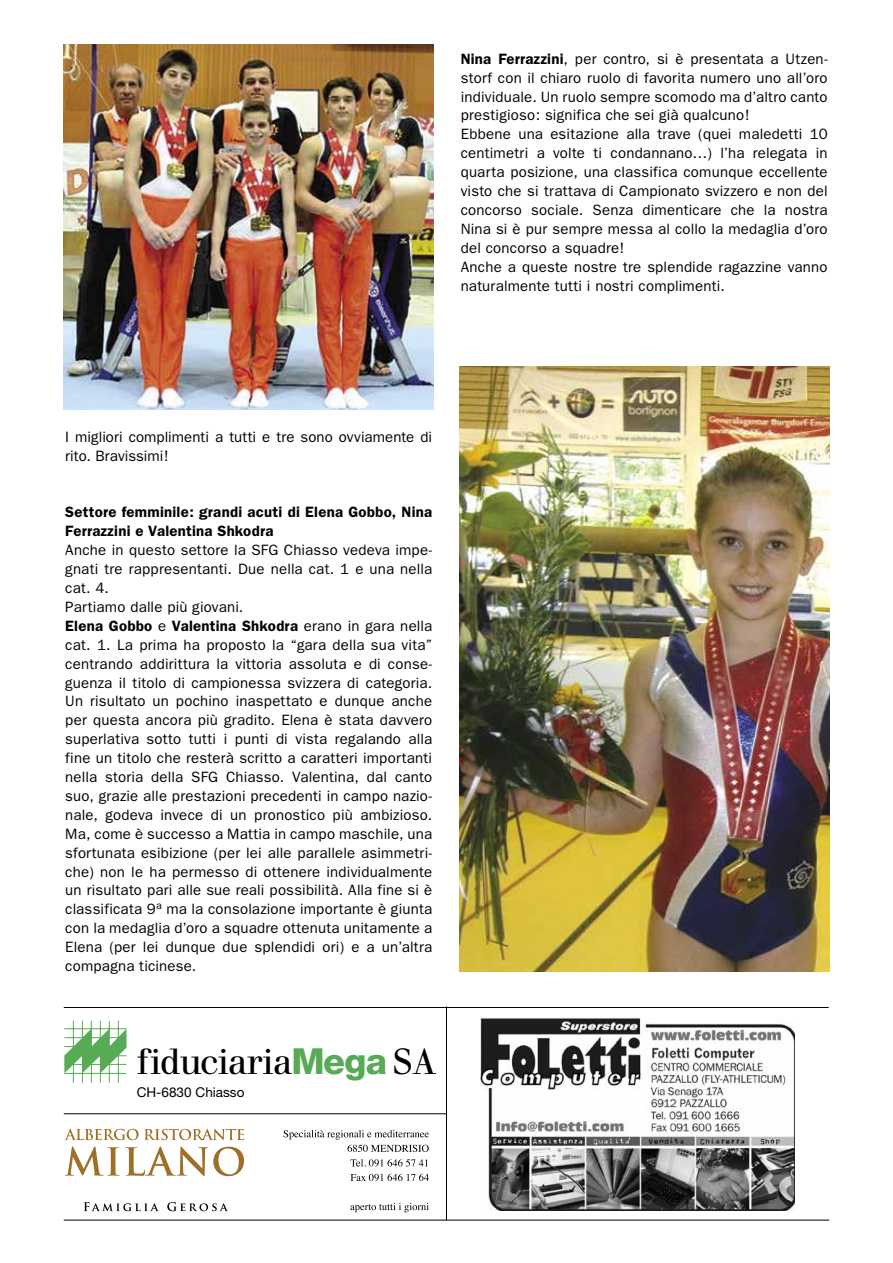
<style>
.page{position:relative;width:893px;height:1263px;background:#fff}
.page>*{position:absolute;margin:0;border:0;box-sizing:border-box;transform-origin:0 0}
.t1{font:36px "Walbaum";letter-spacing:-.02em;color:#000}
.t2{font:15px/18.9px "Franklin Gothic";letter-spacing:.015em;color:#000}
.t3{font:600 15px/18.9px "Franklin Gothic";letter-spacing:.015em;color:#000}
.t4{font:13.5px "Helvetica Neue";color:#000}
.s1{font-weight:600}
.s2{font-family:"Helvetica Neue";font-weight:800;color:#57ab54}
</style>
<div class="page">
<hr style="left:446px;top:1006px;width:1px;height:214px;background:#000">
<hr style="left:64px;top:1007px;width:382px;height:1px;background:#000">
<hr style="left:446px;top:1007px;width:383px;height:1px;background:#000">
<hr style="left:64px;top:1113px;width:382px;height:1px;background:#000">
<hr style="left:64px;top:1220px;width:765px;height:1px;background:#000">
<img style="left:480px;top:1017px;width:314px;height:193px">
<svg style="left:84px;top:1202px;width:144px;height:9px"></svg>
<svg style="left:65px;top:1146px;width:179px;height:30px"></svg>
<svg style="left:64px;top:1129px;width:180px;height:11px"></svg>
<svg style="left:350px;top:1203px;width:79px;height:9px"></svg>
<svg style="left:350px;top:1174px;width:79px;height:7px"></svg>
<svg style="left:350px;top:1159px;width:77px;height:7px"></svg>
<svg style="left:283px;top:1130px;width:146px;height:22px"></svg>
<hr style="left:64px;top:1028px;width:62px;height:1px;background:#57ab54">
<hr style="left:64px;top:1073px;width:62px;height:1px;background:#57ab54">
<hr style="left:73px;top:1021px;width:1px;height:62px;background:#57ab54">
<hr style="left:82px;top:1021px;width:1px;height:62px;background:#57ab54">
<hr style="left:91px;top:1021px;width:1px;height:62px;background:#57ab54">
<hr style="left:100px;top:1021px;width:1px;height:62px;background:#57ab54">
<hr style="left:109px;top:1021px;width:1px;height:62px;background:#57ab54">
<hr style="left:118px;top:1021px;width:1px;height:62px;background:#57ab54">
<svg style="left:64px;top:1029px;width:63px;height:44px"></svg>
<img style="left:64px;top:45px;width:370px;height:364px">
<img style="left:459px;top:366px;width:370px;height:605px">
<p class="t2" style="left:461px;top:49px;width:368px"><span class="s1">Nina Ferrazzini</span>, per contro, si è presentata a Utzen&shy;storf con il chiaro ruolo di favorita numero uno all’oro individuale. Un ruolo sempre scomodo ma d’altro canto prestigioso: significa che sei già qualcuno!<br>Ebbene una esitazione alla trave (quei maledetti 10 centimetri a volte ti condannano…) l’ha relegata in quarta posizione, una classifica comunque eccellente visto che si trattava di Campionato svizzero e non del concorso sociale. Senza dimenticare che la nostra Nina si è pur sempre messa al collo la medaglia d’oro del concorso a squadre!<br>Anche a queste nostre tre splendide ragazzine vanno naturalmente tutti i nostri complimenti.</p>
<p class="t2" style="left:65px;top:427px;width:368px">I migliori complimenti a tutti e tre sono ovviamente di rito. Bravissimi!</p>
<p class="t3" style="left:65px;top:503px;width:368px">Settore femminile: grandi acuti di Elena Gobbo, Nina<br>Ferrazzini e Valentina Shkodra</p>
<p class="t2" style="left:65px;top:541px;width:368px">Anche in questo settore la SFG Chiasso vedeva impe&shy;gnati tre rappresentanti. Due nella cat. 1 e una nella cat. 4.<br>Partiamo dalle più giovani.<br><span class="s1">Elena Gobbo</span> e <span class="s1">Valentina Shkodra</span> erano in gara nella cat. 1. La prima ha proposto la “gara della sua vita” centrando addirittura la vittoria assoluta e di conse&shy;guenza il titolo di campionessa svizzera di categoria.<br>Un risultato un pochino inaspettato e dunque anche per questa ancora più gradito. Elena è stata davvero superlativa sotto tutti i punti di vista regalando alla fine un titolo che resterà scritto a caratteri importanti nella storia della SFG Chiasso. Valentina, dal canto suo, grazie alle prestazioni precedenti in campo nazio&shy;nale, godeva invece di un pronostico più ambizioso.<br>Ma, come è successo a Mattia in campo maschile, una sfortunata esibizione (per lei alle parallele asimmetri&shy;che) non le ha permesso di ottenere individualmente un risultato pari alle sue reali possibilità. Alla fine si è classificata 9<sup>a</sup> ma la consolazione importante è giunta con la medaglia d’oro a squadre ottenuta unitamente a Elena (per lei dunque due splendidi ori) e a un’altra compagna ticinese.</p>
<h1 class="t1" style="left:137px;top:1041px;width:302px">fiduciaria<span class="s2">Mega</span> SA</h1>
<p class="t4" style="left:137px;top:1084px;width:109px">CH-6830 Chiasso</p>
</div>
